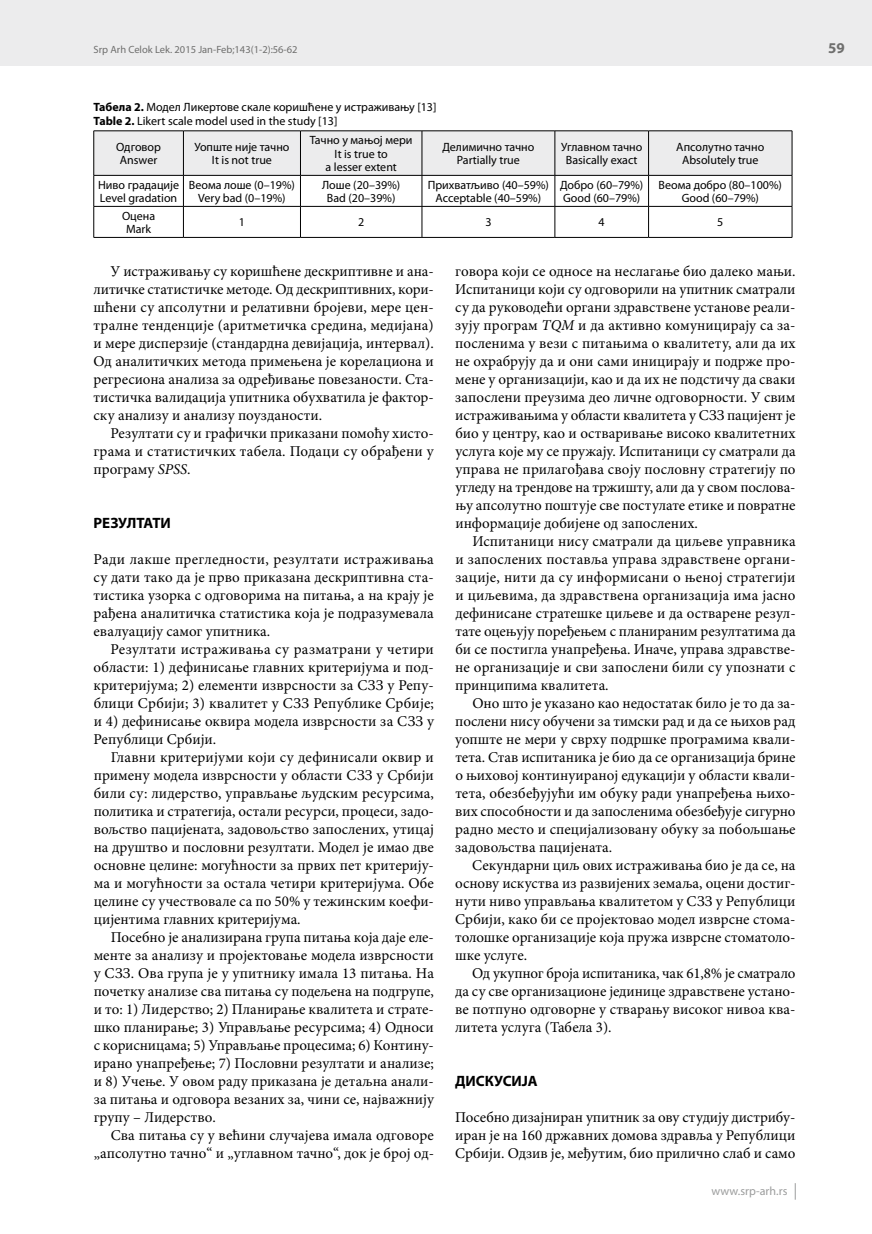
<style>
.page{position:relative;width:872px;height:1234px;background:#fff}
.page>*{position:absolute;margin:0;border:0;box-sizing:border-box;transform-origin:0 0}
.t1{font:15px/18px "Minion Pro";color:#000;text-align:justify}
.t2{font:700 15px "Myriad Pro";color:#000}
.t3{font:700 15px "Myriad Pro";color:#6f6f6e}
.t4{font:12px/13.5px "Myriad Pro";color:#000;text-align:center}
.t5{font:12px "Myriad Pro";letter-spacing:.005em;color:#9c9d9d}
.t6{font:10.5px "Myriad Pro";color:#6f6f6e}
.s1{font-weight:700}
.s2{font-style:italic}
</style>
<div class="page">
<div style="left:0;top:0;width:872px;height:66px;background:#ececed"></div>
<svg style="left:795px;top:1183px;width:1px;height:16px"></svg>
<div style="left:94px;top:131px;width:697px;height:44px;background:#ececed"></div>
<hr style="left:94px;top:130px;width:89px;height:1px;background:#000">
<hr style="left:93px;top:131px;width:1px;height:44px;background:#000">
<hr style="left:183px;top:130px;width:117px;height:1px;background:#000">
<hr style="left:183px;top:131px;width:1px;height:44px;background:#000">
<hr style="left:300px;top:130px;width:122px;height:1px;background:#000">
<hr style="left:300px;top:131px;width:1px;height:44px;background:#000">
<hr style="left:422px;top:130px;width:133px;height:1px;background:#000">
<hr style="left:422px;top:131px;width:1px;height:44px;background:#000">
<hr style="left:555px;top:130px;width:93px;height:1px;background:#000">
<hr style="left:554px;top:131px;width:1px;height:44px;background:#000">
<hr style="left:648px;top:130px;width:144px;height:1px;background:#000">
<hr style="left:648px;top:131px;width:1px;height:44px;background:#000">
<hr style="left:791px;top:131px;width:1px;height:44px;background:#000">
<hr style="left:94px;top:175px;width:89px;height:1px;background:#000">
<hr style="left:93px;top:175px;width:1px;height:31px;background:#000">
<hr style="left:183px;top:175px;width:117px;height:1px;background:#000">
<hr style="left:183px;top:175px;width:1px;height:31px;background:#000">
<hr style="left:300px;top:175px;width:122px;height:1px;background:#000">
<hr style="left:300px;top:175px;width:1px;height:31px;background:#000">
<hr style="left:422px;top:175px;width:133px;height:1px;background:#000">
<hr style="left:422px;top:175px;width:1px;height:31px;background:#000">
<hr style="left:555px;top:175px;width:93px;height:1px;background:#000">
<hr style="left:554px;top:175px;width:1px;height:31px;background:#000">
<hr style="left:648px;top:175px;width:144px;height:1px;background:#000">
<hr style="left:648px;top:175px;width:1px;height:31px;background:#000">
<hr style="left:791px;top:175px;width:1px;height:31px;background:#000">
<hr style="left:94px;top:206px;width:89px;height:1px;background:#000">
<hr style="left:93px;top:206px;width:1px;height:31px;background:#000">
<hr style="left:183px;top:206px;width:117px;height:1px;background:#000">
<hr style="left:183px;top:206px;width:1px;height:31px;background:#000">
<hr style="left:300px;top:206px;width:122px;height:1px;background:#000">
<hr style="left:300px;top:206px;width:1px;height:31px;background:#000">
<hr style="left:422px;top:206px;width:133px;height:1px;background:#000">
<hr style="left:422px;top:206px;width:1px;height:31px;background:#000">
<hr style="left:555px;top:206px;width:93px;height:1px;background:#000">
<hr style="left:554px;top:206px;width:1px;height:31px;background:#000">
<hr style="left:648px;top:206px;width:144px;height:1px;background:#000">
<hr style="left:648px;top:206px;width:1px;height:31px;background:#000">
<hr style="left:791px;top:206px;width:1px;height:31px;background:#000">
<hr style="left:94px;top:237px;width:89px;height:1px;background:#000">
<hr style="left:183px;top:237px;width:117px;height:1px;background:#000">
<hr style="left:300px;top:237px;width:122px;height:1px;background:#000">
<hr style="left:422px;top:237px;width:133px;height:1px;background:#000">
<hr style="left:555px;top:237px;width:93px;height:1px;background:#000">
<hr style="left:648px;top:237px;width:144px;height:1px;background:#000">
<p class="t6" style="left:94px;top:44px;width:206px">Srp Arh Celok Lek. 2015 Jan-Feb;143(1-2):56-62</p>
<p class="t3" style="left:828px;top:40px;width:18px">59</p>
<p class="t4" style="left:94px;top:101px;width:344px;text-align:left"><span class="s1">Табела 2.</span> Модел Ликертове скале коришћене у истраживању [13]<br><span class="s1">Table 2.</span> Likert scale model used in the study [13]</p>
<p class="t4" style="left:116px;top:140px;width:46px">Одговор<br>Answer</p>
<p class="t4" style="left:194px;top:140px;width:97px">Уопште није тачно<br>It is not true</p>
<p class="t4" style="left:310px;top:133px;width:104px">Тачно у мањој мери<br>It is true to<br>a lesser extent</p>
<p class="t4" style="left:442px;top:140px;width:94px">Делимично тачно<br>Partially true</p>
<p class="t4" style="left:561px;top:140px;width:83px">Углавном тачно<br>Basically exact</p>
<p class="t4" style="left:676px;top:140px;width:89px">Апсолутно тачно<br>Absolutely true</p>
<p class="t4" style="left:98px;top:178px;width:82px;text-align:left">Ниво градације<br>Level gradation</p>
<p class="t4" style="left:189px;top:178px;width:107px">Веома лоше (0–19%)<br>Very bad (0–19%)</p>
<p class="t4" style="left:322px;top:178px;width:80px">Лоше (20–39%)<br>Bad (20–39%)</p>
<p class="t4" style="left:428px;top:178px;width:123px">Прихватљиво (40–59%)<br>Acceptable (40–59%)</p>
<p class="t4" style="left:560px;top:178px;width:85px;text-align:left">Добро (60–79%)<br>Good (60–79%)</p>
<p class="t4" style="left:658px;top:178px;width:125px">Веома добро (80–100%)<br>Good (60–79%)</p>
<p class="t4" style="left:122px;top:209px;width:35px">Оцена<br>Mark</p>
<p class="t4" style="left:239px;top:216px;width:8px">1</p>
<p class="t4" style="left:358px;top:216px;width:8px">2</p>
<p class="t4" style="left:485px;top:216px;width:8px">3</p>
<p class="t4" style="left:598px;top:216px;width:8px">4</p>
<p class="t4" style="left:717px;top:216px;width:8px">5</p>
<p class="t1" style="left:93px;top:262px;width:342px;text-indent:17px">У истраживању су коришћене дескриптивне и ана&shy;литичке статистичке методе. Од дескриптивних, кори&shy;шћени су апсолутни и релативни бројеви, мере цен&shy;тралне тенденције (аритметичка средина, медијана) и мере дисперзије (стандардна девијација, интервал).<br>Од аналитичких метода примењена је корелациона и регресиона анализа за одређивање повезаности. Ста&shy;тистичка валидација упитника обухватила је фактор&shy;ску анализу и анализу поузданости.</p>
<p class="t1" style="left:94px;top:424px;width:342px;text-indent:17px">Резултати су и графички приказани помоћу хисто&shy;грама и статистичких табела. Подаци су обрађени у програму <span class="s2">SPSS</span>.</p>
<p class="t2" style="left:94px;top:514px;width:79px">РЕЗУЛТАТИ</p>
<p class="t1" style="left:94px;top:550px;width:342px">Ради лакше прегледности, резултати истраживања су дати тако да је прво приказана дескриптивна ста&shy;тистика узорка с одговорима на питања, а на крају је рађена аналитичка статистика која је подразумевала евалуацију самог упитника.</p>
<p class="t1" style="left:94px;top:640px;width:342px;text-indent:17px">Резултати истраживања су разматрани у четири области: 1) дефинисање главних критеријума и под&shy;критеријума; 2) елементи изврсности за СЗЗ у Репу&shy;блици Србији; 3) квалитет у СЗЗ Републике Србије; и 4) дефинисање оквира модела изврсности за СЗЗ у Републици Србији.</p>
<p class="t1" style="left:94px;top:748px;width:342px;text-indent:17px">Главни критеријуми који су дефинисали оквир и примену модела изврсности у области СЗЗ у Србији били су: лидерство, управљање људским ресурсима, политика и стратегија, остали ресурси, процеси, задо&shy;вољство пацијената, задовољство запослених, утицај на друштво и пословни резултати. Модел је имао две основне целине: могућности за првих пет критерију&shy;ма и могућности за остала четири критеријума. Обе целине су учествовале са по 50% у тежинским коефи&shy;цијентима главних критеријума.</p>
<p class="t1" style="left:94px;top:928px;width:342px;text-indent:17px">Посебно је анализирана група питања која даје еле&shy;менте за анализу и пројектовање модела изврсности у СЗЗ. Ова група је у упитнику имала 13 питања. На почетку анализе сва питања су подељена на подгрупе, и то: 1) Лидерство; 2) Планирање квалитета и страте&shy;шко планирање; 3) Управљање ресурсима; 4) Односи с корисницама; 5) Управљање процесима; 6) Контину&shy;ирано унапређење; 7) Пословни резултати и анализе; и 8) Учење. У овом раду приказана је детаљна анали&shy;за питања и одговора везаних за, чини се, најважнију групу – Лидерство.</p>
<p class="t1" style="left:94px;top:1126px;width:342px;text-align:right">Сва питања су у већини случајева имала одговоре „апсолутно тачно“ и „углавном тачно“, док је број од-</p>
<p class="t1" style="left:455px;top:262px;width:342px;text-align:left">говора који се односе на неслагање био далеко мањи.<br>Испитаници који су одговорили на упитник сматрали су да руководећи органи здравствене установе реали&shy;зују програм <span class="s2">TQM</span> и да активно комуницирају са за&shy;посленима у вези с питањима о квалитету, али да их не охрабрују да и они сами иницирају и подрже про&shy;мене у организацији, као и да их не подстичу да сваки запослени преузима део личне одговорности. У свим истраживањима у области квалитета у СЗЗ пацијент је био у центру, као и остваривање високо квалитетних услуга које му се пружају. Испитаници су сматрали да управа не прилагођава своју пословну стратегију по угледу на трендове на тржишту, али да у свом послова&shy;њу апсолутно поштује све постулате етике и повратне информације добијене од запослених.</p>
<p class="t1" style="left:455px;top:532px;width:342px;text-indent:17px">Испитаници нису сматрали да циљеве управника и запослених поставља управа здравствене органи&shy;зације, нити да су информисани о њеној стратегији и циљевима, да здравствена организација има јасно дефинисане стратешке циљеве и да остварене резул&shy;тате оцењују поређењем с планираним резултатима да би се постигла унапређења. Иначе, управа здравстве&shy;не организације и сви запослени били су упознати с принципима квалитета.</p>
<p class="t1" style="left:455px;top:694px;width:342px;text-indent:17px">Оно што је указано као недостатак било је то да за&shy;послени нису обучени за тимски рад и да се њихов рад уопште не мери у сврху подршке програмима квали&shy;тета. Став испитаника је био да се организација брине о њиховој континуираној едукацији у области квали&shy;тета, обезбеђујући им обуку ради унапређења њихо&shy;вих способности и да запосленима обезбеђује сигурно радно место и специјализовану обуку за побољшање задовољства пацијената.</p>
<p class="t1" style="left:455px;top:856px;width:342px;text-indent:17px">Секундарни циљ ових истраживања био је да се, на основу искуства из развијених земаља, оцени достиг&shy;нути ниво управљања квалитетом у СЗЗ у Републици Србији, како би се пројектовао модел изврсне стома&shy;толошке организације која пружа изврсне стоматоло&shy;шке услуге.</p>
<p class="t1" style="left:455px;top:964px;width:342px;text-indent:17px">Од укупног броја испитаника, чак 61,8% је сматрало да су све организационе јединице здравствене устано&shy;ве потпуно одговорне у стварању високог нивоа ква&shy;литета услуга (Табела 3).</p>
<p class="t2" style="left:455px;top:1072px;width:84px">ДИСКУСИЈА</p>
<p class="t1" style="left:455px;top:1108px;width:342px">Посебно дизајниран упитник за ову студију дистрибу&shy;иран је на 160 државних домова здравља у Републици Србији. Одзив је, међутим, био прилично слаб и само</p>
<p class="t5" style="left:711px;top:1184px;width:77px">www.srp-arh.rs</p>
</div>
